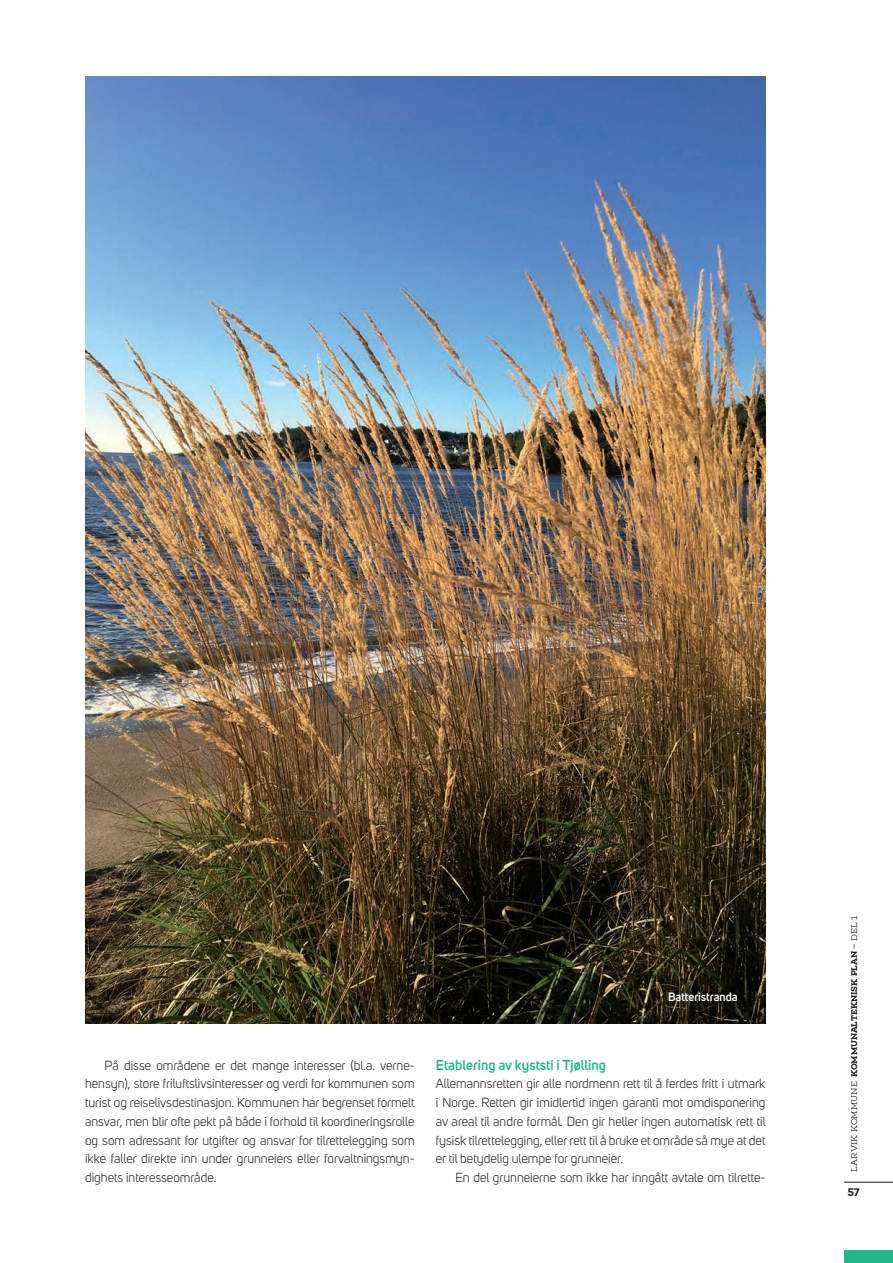
<style>
.page{position:relative;width:893px;height:1263px;background:#fff}
.page>*{position:absolute;margin:0;border:0;box-sizing:border-box;transform-origin:0 0}
.t1{font:600 14.25px "Uni Sans";color:#24b789}
.t2{font:13.05px/18.8px "Uni Sans";color:#231f20;text-align:justify}
.t3{font:600 12px "Uni Sans";color:#fff}
.t4{font:600 11.25px "Choplin";color:#231f20}
.t5{font:600 8.55px "Choplin";letter-spacing:-.005em;color:#231f20}
.s1{font-weight:300}
</style>
<div class="page">
<div style="left:844px;top:1250px;width:49px;height:13px;background:#24b789"></div>
<hr style="left:844px;top:1182px;width:49px;height:1px;background:#001932">
<img style="left:85px;top:77px;width:680px;height:946px">
<p class="t3" style="left:668px;top:990px;width:71px">Batteristranda</p>
<p class="t2" style="left:85px;top:1056px;width:331px;text-indent:19px">På disse områdene er det mange interesser (bl.a. verne&shy;hensyn), store friluftslivsinteresser og verdi for kommunen som turist og reiselivsdestinasjon. Kommunen har begrenset formelt ansvar, men blir ofte pekt på både i forhold til koordineringsrolle og som adressant for utgifter og ansvar for tilrettelegging som ikke faller direkte inn under grunneiers eller forvaltningsmyn&shy;dighets interesseområde.</p>
<p class="t1" style="left:436px;top:1056px;width:172px">Etablering av kyststi i Tjølling</p>
<p class="t2" style="left:436px;top:1074px;width:331px">Allemannsretten gir alle nordmenn rett til å ferdes fritt i utmark i Norge. Retten gir imidlertid ingen garanti mot omdisponering av areal til andre formål. Den gir heller ingen automatisk rett til fysisk tilrettelegging, eller rett til å bruke et område så mye at det er til betydelig ulempe for grunneier.</p>
<p class="t2" style="left:455px;top:1168px;width:312px">En del grunneierne som ikke har inngått avtale om tilrette-</p>
<p class="t5" style="left:849px;top:1171px;width:257px;rotate:-90deg"><span class="s1">LARVIK KOMMUNE</span> KOMMUNALTEKNISK PLAN <span class="s1">– DEL 1</span></p>
<p class="t4" style="left:847px;top:1186px;width:14px">57</p>
</div>
